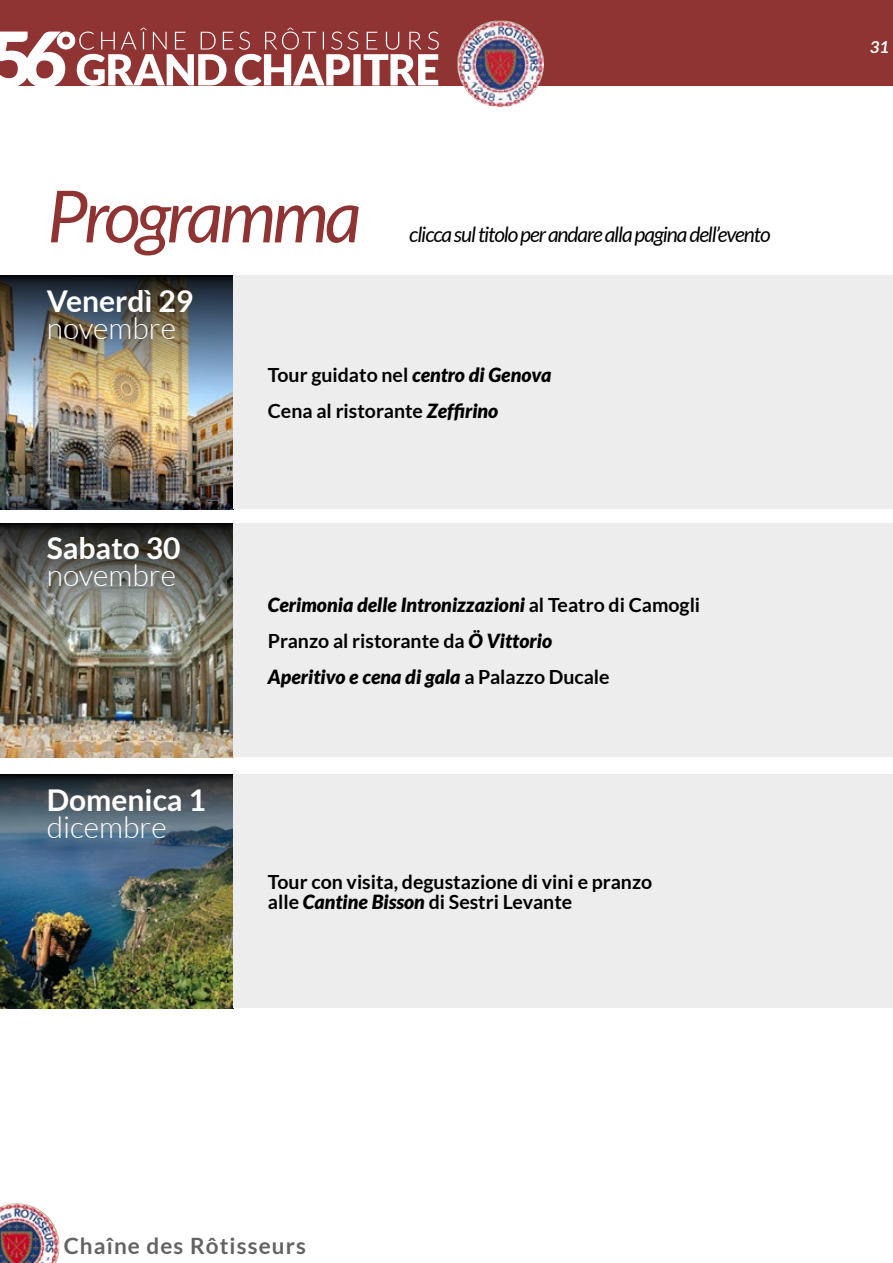
<style>
.page{position:relative;width:893px;height:1263px;background:#fff}
.page>*{position:absolute;margin:0;border:0;box-sizing:border-box;transform-origin:0 0}
.t1{font:italic 72px "Lato";letter-spacing:-.05em;color:#8f3333}
.t2{font:700 30px "Lato";color:#fff}
.t3{font:300 30px "Lato";color:#fff}
.t4{font:700 22.5px "Lato";letter-spacing:.05em;color:#646363}
.t5{font:italic 21px "Lato";letter-spacing:-.05em;color:#000}
.t6{font:700 19.5px/36px "Lato";color:#000}
.t7{font:italic 900 19.5px/36px "Lato";color:#000}
.t8{font:italic 700 16.5px "Lato";color:#fff}
.s1{font-weight:900;font-style:italic}
.s2{font-weight:700;font-style:normal}
</style>
<div class="page">
<img style="left:0;top:1203px;width:60px;height:60px">
<div style="left:0;top:0;width:893px;height:85px;background:#8f3333"></div>
<img style="left:457px;top:20px;width:87px;height:87px;border-radius:43px">
<svg style="left:0;top:28px;width:439px;height:58px"></svg>
<img style="left:0;top:441px;width:234px;height:68px">
<img style="left:0;top:275px;width:234px;height:166px">
<img style="left:0;top:689px;width:234px;height:68px">
<img style="left:0;top:917px;width:234px;height:92px">
<svg style="left:0;top:523px;width:234px;height:166px;background:#6b6b60"></svg>
<img style="left:0;top:774px;width:234px;height:143px">
<div style="left:234px;top:523px;width:659px;height:234px;background:#ededed"></div>
<div style="left:234px;top:275px;width:659px;height:234px;background:#ededed"></div>
<div style="left:234px;top:774px;width:659px;height:234px;background:#ededed"></div>
<h1 class="t1" style="left:47px;top:176px;width:316px">Programma</h1>
<h2 class="t2" style="left:47px;top:284px;width:148px">Venerdì 29</h2>
<h2 class="t3" style="left:47px;top:312px;width:131px">novembre</h2>
<p class="t5" style="left:409px;top:223px;width:363px">clicca sul titolo per andare alla pagina dell’evento</p>
<h2 class="t2" style="left:47px;top:531px;width:135px">Sabato 30</h2>
<h2 class="t3" style="left:47px;top:559px;width:131px">novembre</h2>
<h2 class="t2" style="left:47px;top:783px;width:161px">Domenica 1</h2>
<h2 class="t3" style="left:47px;top:811px;width:121px">dicembre</h2>
<p class="t6" style="left:268px;top:357px;width:285px">Tour guidato nel <span class="s1">centro di Genova<br></span>Cena al ristorante <span class="s1">Zeffirino</span></p>
<p class="t7" style="left:268px;top:587px;width:434px">Cerimonia delle Intronizzazioni <span class="s2">al Teatro di Camogli<br>Pranzo al ristorante da</span> Ö Vittorio<br>Aperitivo e cena di gala <span class="s2">a Palazzo Ducale</span></p>
<p class="t6" style="left:268px;top:872px;width:386px;line-height:19.5px">Tour con visita, degustazione di vini e pranzo alle <span class="s1">Cantine Bisson</span> di Sestri Levante</p>
<p class="t8" style="left:870px;top:37px;width:21px">31</p>
<p class="t4" style="left:64px;top:1233px;width:244px">Chaîne des Rôtisseurs</p>
</div>
